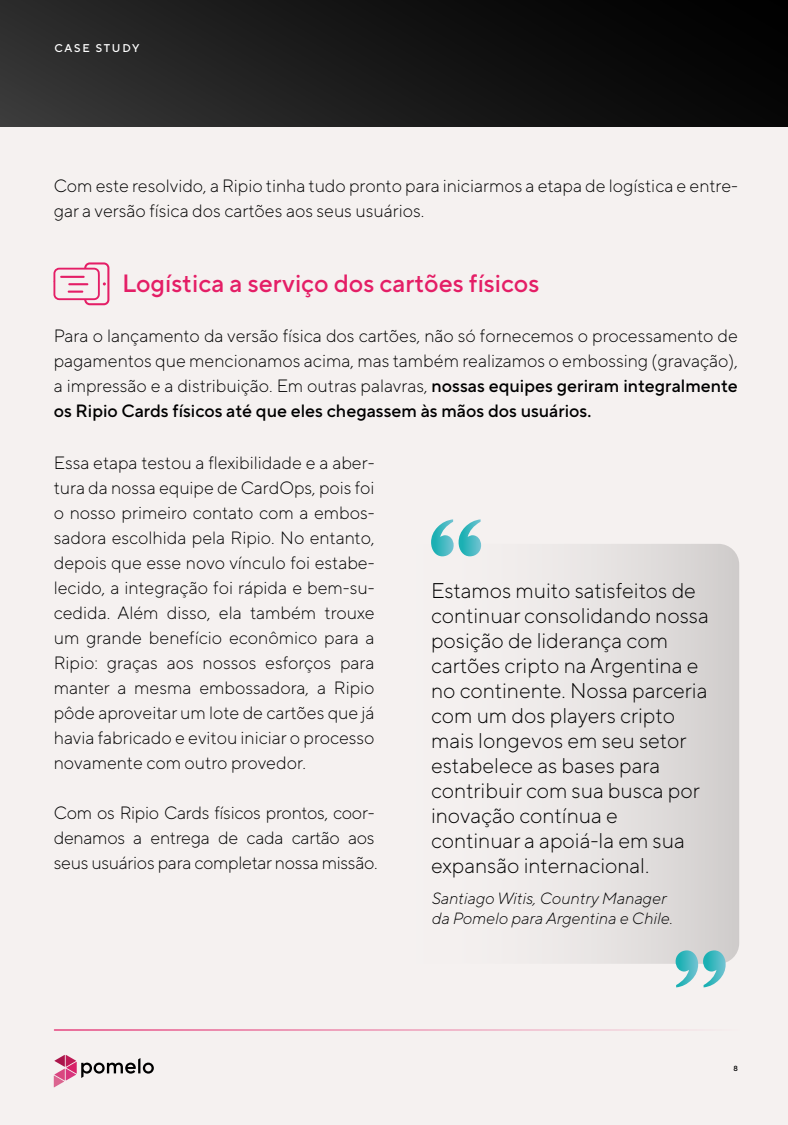
<style>
.page{position:relative;width:788px;height:1125px;background:#f5f1f0}
.page>*{position:absolute;margin:0;border:0;box-sizing:border-box;transform-origin:0 0}
.t1{font:500 25px "TT Norms Pro";color:#e41e66}
.t2{font:300 21.25px/25px "TT Norms Pro";color:#000}
.t3{font:300 17.81px/25px "TT Norms Pro";color:#000}
.t4{font:italic 300 16.25px/20px "TT Norms Pro";color:#000}
.t5{font:500 11.25px "TT Norms Pro";letter-spacing:.16em;color:#fff}
.t6{font:500 7.5px "TT Norms Pro";color:#000}
.s1{font-weight:500}
</style>
<div class="page">
<div style="left:0;top:0;width:788px;height:127px;background:linear-gradient(to right,#313131,#000)"></div>
<svg style="left:440px;top:544px;width:299px;height:420px"></svg>
<svg style="left:431px;top:519px;width:50px;height:37px"></svg>
<svg style="left:675px;top:950px;width:50px;height:37px"></svg>
<svg style="left:54px;top:1055px;width:100px;height:32px"></svg>
<hr style="left:54px;top:1029px;width:685px;height:2px;background:#fff">
<svg style="left:53px;top:262px;width:56px;height:43px"></svg>
<p class="t5" style="left:54px;top:40px;width:87px">CASE STUDY</p>
<p class="t3" style="left:54px;top:172px;width:685px">Com este resolvido, a Ripio tinha tudo pronto para iniciarmos a etapa de logística e entre&shy;gar a versão física dos cartões aos seus usuários.</p>
<h1 class="t1" style="left:122px;top:267px;width:418px">Logística a serviço dos cartões físicos</h1>
<p class="t3" style="left:54px;top:322px;width:685px;text-align:justify">Para o lançamento da versão física dos cartões, não só fornecemos o processamento de pagamentos que mencionamos acima, mas também realizamos o embossing (gravação), a impressão e a distribuição. Em outras palavras, <span class="s1">nossas equipes geriram integralmente os Ripio Cards físicos até que eles chegassem às mãos dos usuários.</span></p>
<p class="t3" style="left:54px;top:449px;width:322px;text-align:justify">Essa etapa testou a flexibilidade e a aber&shy;tura da nossa equipe de CardOps, pois foi o nosso primeiro contato com a embos&shy;sadora escolhida pela Ripio. No entanto, depois que esse novo vínculo foi estabe&shy;lecido, a integração foi rápida e bem-su&shy;cedida. Além disso, ela também trouxe um grande benefício econômico para a Ripio: graças aos nossos esforços para manter a mesma embossadora, a Ripio pôde aproveitar um lote de cartões que já havia fabricado e evitou iniciar o processo novamente com outro provedor.</p>
<p class="t3" style="left:54px;top:799px;width:325px">Com os Ripio Cards físicos prontos, coor&shy;denamos a entrega de cada cartão aos seus usuários para completar nossa missão.</p>
<p class="t2" style="left:431px;top:577px;width:279px">Estamos muito satisfeitos de continuar consolidando nossa posição de liderança com cartões cripto na Argentina e no continente. Nossa parceria com um dos players cripto mais longevos em seu setor estabelece as bases para contribuir com sua busca por inovação contínua e continuar a apoiá-la em sua expansão internacional.</p>
<p class="t4" style="left:431px;top:888px;width:243px">Santiago Witis, Country Manager da Pomelo para Argentina e Chile.</p>
<p class="t6" style="left:733px;top:1063px;width:6px">8</p>
</div>
